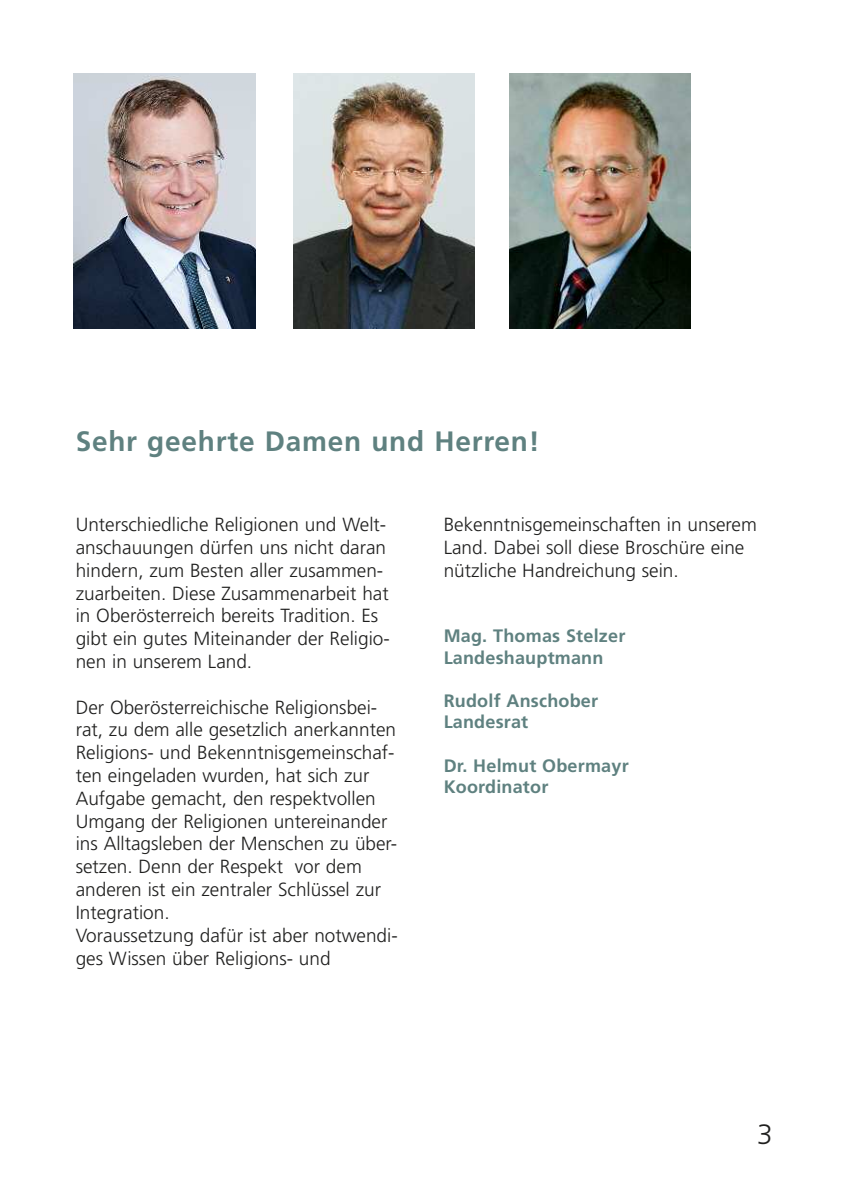
<style>
.page{position:relative;width:842px;height:1191px;background:#fff}
.page>*{position:absolute;margin:0;border:0;box-sizing:border-box;transform-origin:0 0}
.t1{font:700 28px "Frutiger 65";letter-spacing:.03em;color:#5f8180}
.t2{font:300 28px "Frutiger 45";color:#1f1f1e}
.t3{font:300 19px/22.8px "Frutiger 45";color:#1f1f1e}
.t4{font:700 18px/21.6px "Frutiger 65";letter-spacing:.01em;color:#5f8180}
</style>
<div class="page">
<img style="left:74px;top:74px;width:181px;height:255px">
<img style="left:293px;top:74px;width:181px;height:255px">
<img style="left:509px;top:74px;width:182px;height:255px">
<h1 class="t1" style="left:76px;top:425px;width:465px">Sehr geehrte Damen und Herren!</h1>
<p class="t3" style="left:76px;top:513px;width:316px">Unterschiedliche Religionen und Welt&shy;anschauungen dürfen uns nicht daran hindern, zum Besten aller zusammen&shy;zuarbeiten. Diese Zusammenarbeit hat in Oberösterreich bereits Tradition. Es gibt ein gutes Miteinander der Religio&shy;nen in unserem Land.</p>
<p class="t3" style="left:76px;top:696px;width:324px">Der Oberösterreichische Religionsbei&shy;rat, zu dem alle gesetzlich anerkannten Religions- und Bekenntnisgemeinschaf&shy;ten eingeladen wurden, hat sich zur Aufgabe gemacht, den respektvollen Umgang der Religionen untereinander ins Alltagsleben der Menschen zu über&shy;setzen. Denn der Respekt vor dem anderen ist ein zentraler Schlüssel zur Integration.<br>Voraussetzung dafür ist aber notwendi&shy;ges Wissen über Religions- und</p>
<p class="t3" style="left:444px;top:513px;width:315px">Bekenntnisgemeinschaften in unserem<br>Land. Dabei soll diese Broschüre eine nützliche Handreichung sein.</p>
<p class="t4" style="left:444px;top:625px;width:183px">Mag. Thomas Stelzer<br>Landeshauptmann</p>
<p class="t4" style="left:444px;top:690px;width:156px">Rudolf Anschober<br>Landesrat</p>
<p class="t4" style="left:444px;top:754px;width:186px">Dr. Helmut Obermayr<br>Koordinator</p>
<h1 class="t2" style="left:757px;top:1118px;width:17px">3</h1>
</div>
